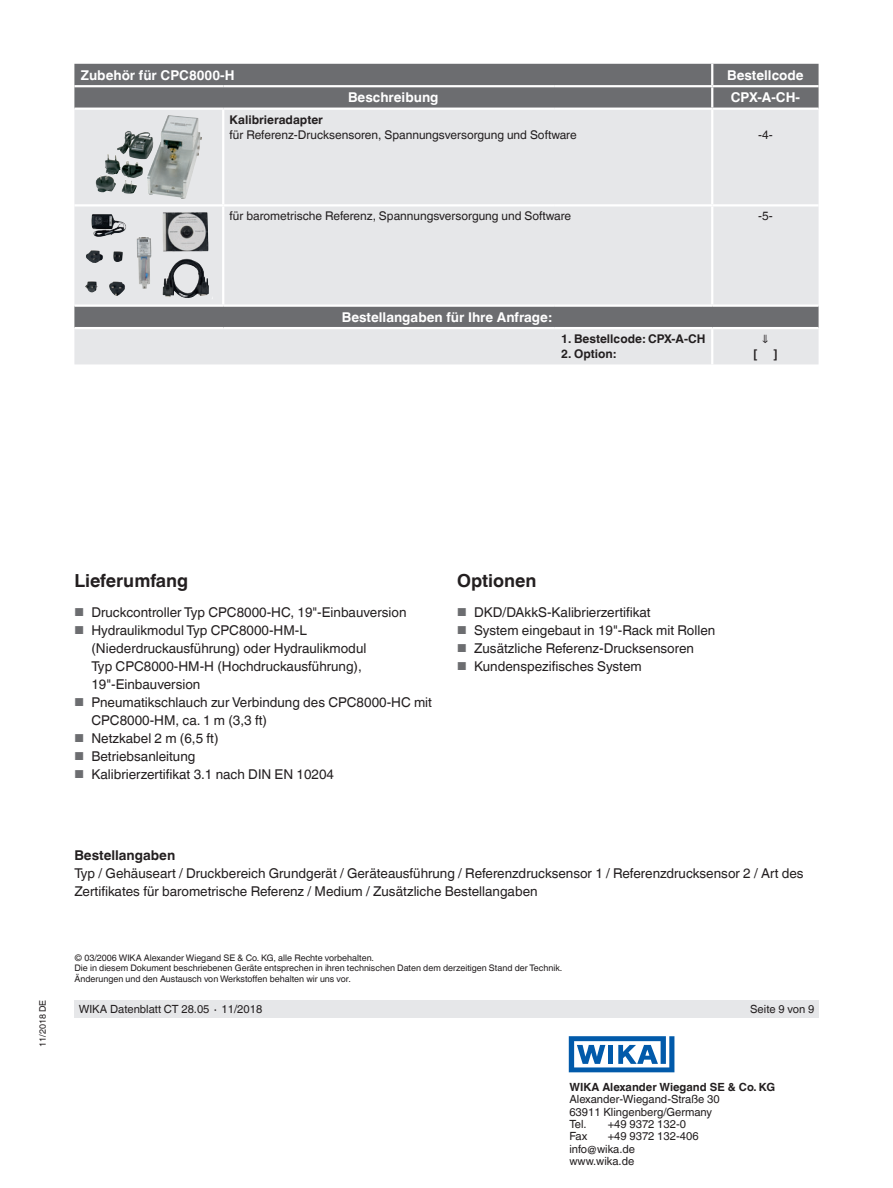
<style>
.page{position:relative;width:893px;height:1188px;background:#fff}
.page>*{position:absolute;margin:0;border:0;box-sizing:border-box;transform-origin:0 0}
.t1{font:700 18px "Helvetica World";color:#231f20}
.t2{font:13.5px/18px "Helvetica World";color:#231f20}
.t3{font:700 13.5px "Helvetica World";color:#fff}
.t4{font:700 13.5px "Helvetica World";color:#231f20}
.t5{font:12px "Helvetica World";color:#231f20}
.t6{font:700 12px "Helvetica World";color:#231f20}
.t7{font:11.25px/12.3px "Helvetica World";color:#231f20}
.t8{font:700 11.25px "Helvetica World";color:#231f20}
.t9{font:9px/10.5px "Helvetica World";color:#231f20}
.s1{font-size:11.55px;color:#6c6d70}
</style>
<div class="page">
<div style="left:74px;top:1000px;width:745px;height:18px;background:#e6e7e9"></div>
<svg style="left:569px;top:1036px;width:105px;height:36px"></svg>
<div style="left:74px;top:64px;width:745px;height:44px;background:#6c6d70"></div>
<svg style="left:74px;top:110px;width:745px;height:254px;background:#dbdcde"></svg>
<hr style="left:711px;top:64px;width:2px;height:21px;background:#fff">
<hr style="left:74px;top:85px;width:149px;height:2px;background:#fff">
<hr style="left:223px;top:85px;width:332px;height:2px;background:#fff">
<hr style="left:555px;top:85px;width:157px;height:2px;background:#fff">
<hr style="left:712px;top:85px;width:107px;height:2px;background:#fff">
<hr style="left:711px;top:87px;width:2px;height:21px;background:#fff">
<hr style="left:222px;top:110px;width:2px;height:94px;background:#fff">
<hr style="left:711px;top:110px;width:2px;height:94px;background:#fff">
<hr style="left:74px;top:204px;width:149px;height:3px;background:#fff">
<hr style="left:223px;top:204px;width:332px;height:3px;background:#fff">
<hr style="left:222px;top:207px;width:2px;height:98px;background:#fff">
<hr style="left:555px;top:204px;width:157px;height:3px;background:#fff">
<hr style="left:712px;top:204px;width:107px;height:3px;background:#fff">
<hr style="left:711px;top:207px;width:2px;height:98px;background:#fff">
<hr style="left:74px;top:305px;width:149px;height:2px;background:#fff">
<hr style="left:223px;top:305px;width:332px;height:2px;background:#fff">
<hr style="left:555px;top:305px;width:157px;height:2px;background:#fff">
<hr style="left:712px;top:305px;width:107px;height:2px;background:#fff">
<hr style="left:74px;top:327px;width:149px;height:2px;background:#fff">
<hr style="left:223px;top:327px;width:332px;height:2px;background:#fff">
<hr style="left:555px;top:327px;width:157px;height:2px;background:#fff">
<hr style="left:712px;top:327px;width:107px;height:2px;background:#fff">
<hr style="left:711px;top:329px;width:2px;height:35px;background:#fff">
<img style="left:100px;top:115px;width:102px;height:84px">
<img style="left:85px;top:212px;width:124px;height:85px">
<p class="t3" style="left:81px;top:67px;width:155px">Zubehör für CPC8000-H</p>
<p class="t3" style="left:727px;top:67px;width:78px">Bestellcode</p>
<p class="t3" style="left:348px;top:90px;width:92px">Beschreibung</p>
<p class="t3" style="left:731px;top:90px;width:71px">CPX-A-CH-</p>
<p class="t6" style="left:230px;top:113px;width:95px">Kalibrieradapter</p>
<p class="t5" style="left:230px;top:128px;width:349px">für Referenz-Drucksensoren, Spannungsversorgung und Software</p>
<p class="t5" style="left:758px;top:128px;width:16px">-4-</p>
<p class="t5" style="left:230px;top:209px;width:343px">für barometrische Referenz, Spannungsversorgung und Software</p>
<p class="t5" style="left:758px;top:209px;width:16px">-5-</p>
<p class="t3" style="left:342px;top:309px;width:211px">Bestellangaben für Ihre Anfrage:</p>
<p class="t6" style="left:561px;top:332px;width:146px">1. Bestellcode: CPX-A-CH</p>
<p class="t6" style="left:561px;top:347px;width:56px">2. Option:</p>
<p class="t5" style="left:762px;top:332px;width:9px">⇓</p>
<p class="t6" style="left:753px;top:347px;width:5px">[</p>
<p class="t6" style="left:773px;top:347px;width:5px">]</p>
<p class="t9" style="left:37px;top:1047px;width:49px;rotate:-90deg">11/2018 DE</p>
<h1 class="t1" style="left:74px;top:570px;width:115px">Lieferumfang</h1>
<p class="t2" style="left:74px;top:604px;width:334px"><span class="s1">■</span> Druckcontroller Typ CPC8000-HC, 19"-Einbauversion</p>
<p class="t2" style="left:91px;top:622px;width:276px;text-indent:-17px"><span class="s1">■</span> Hydraulikmodul Typ CPC8000-HM-L (Niederdruckausführung) oder Hydraulikmodul Typ CPC8000-HM-H (Hochdruckausführung), 19"-Einbauversion</p>
<p class="t2" style="left:91px;top:694px;width:342px;text-indent:-17px"><span class="s1">■</span> Pneumatikschlauch zur Verbindung des CPC8000-HC mit<br>CPC8000-HM, ca. 1 m (3,3 ft)</p>
<p class="t2" style="left:74px;top:730px;width:146px"><span class="s1">■</span> Netzkabel 2 m (6,5 ft)</p>
<p class="t2" style="left:74px;top:748px;width:122px"><span class="s1">■</span> Betriebsanleitung</p>
<p class="t2" style="left:74px;top:766px;width:261px"><span class="s1">■</span> Kalibrierzertifikat 3.1 nach DIN EN 10204</p>
<h1 class="t1" style="left:457px;top:570px;width:81px">Optionen</h1>
<p class="t2" style="left:457px;top:604px;width:195px"><span class="s1">■</span> DKD/DAkkS-Kalibrierzertifikat</p>
<p class="t2" style="left:457px;top:622px;width:260px"><span class="s1">■</span> System eingebaut in 19"-Rack mit Rollen</p>
<p class="t2" style="left:457px;top:640px;width:238px"><span class="s1">■</span> Zusätzliche Referenz-Drucksensoren</p>
<p class="t2" style="left:457px;top:658px;width:186px"><span class="s1">■</span> Kundenspezifisches System</p>
<p class="t4" style="left:74px;top:848px;width:102px">Bestellangaben</p>
<p class="t2" style="left:74px;top:864px;width:731px">Typ / Gehäuseart / Druckbereich Grundgerät / Geräteausführung / Referenzdrucksensor 1 / Referenzdrucksensor 2 / Art des<br>Zertifikates für barometrische Referenz / Medium / Zusätzliche Bestellangaben</p>
<p class="t9" style="left:74px;top:952px;width:489px">© 03/2006 WIKA Alexander Wiegand SE &amp; Co. KG, alle Rechte vorbehalten.<br>Die in diesem Dokument beschriebenen Geräte entsprechen in ihren technischen Daten dem derzeitigen Stand der Technik.<br>Änderungen und den Austausch von Werkstoffen behalten wir uns vor.</p>
<p class="t7" style="left:79px;top:1003px;width:185px">WIKA Datenblatt CT 28.05 ∙ 11/2018</p>
<p class="t7" style="left:750px;top:1003px;width:66px">Seite 9 von 9</p>
<p class="t8" style="left:569px;top:1081px;width:207px">WIKA Alexander Wiegand SE &amp; Co. KG</p>
<p class="t7" style="left:569px;top:1093px;width:152px">Alexander-Wiegand-Straße 30<br>63911 Klingenberg/Germany<br>Tel.</p>
<p class="t7" style="left:608px;top:1118px;width:80px">+49 9372 132-0</p>
<p class="t7" style="left:569px;top:1130px;width:19px">Fax</p>
<p class="t7" style="left:569px;top:1130px;width:131px;text-indent:38px">+49 9372 132-406 info@wika.de www.wika.de</p>
</div>
